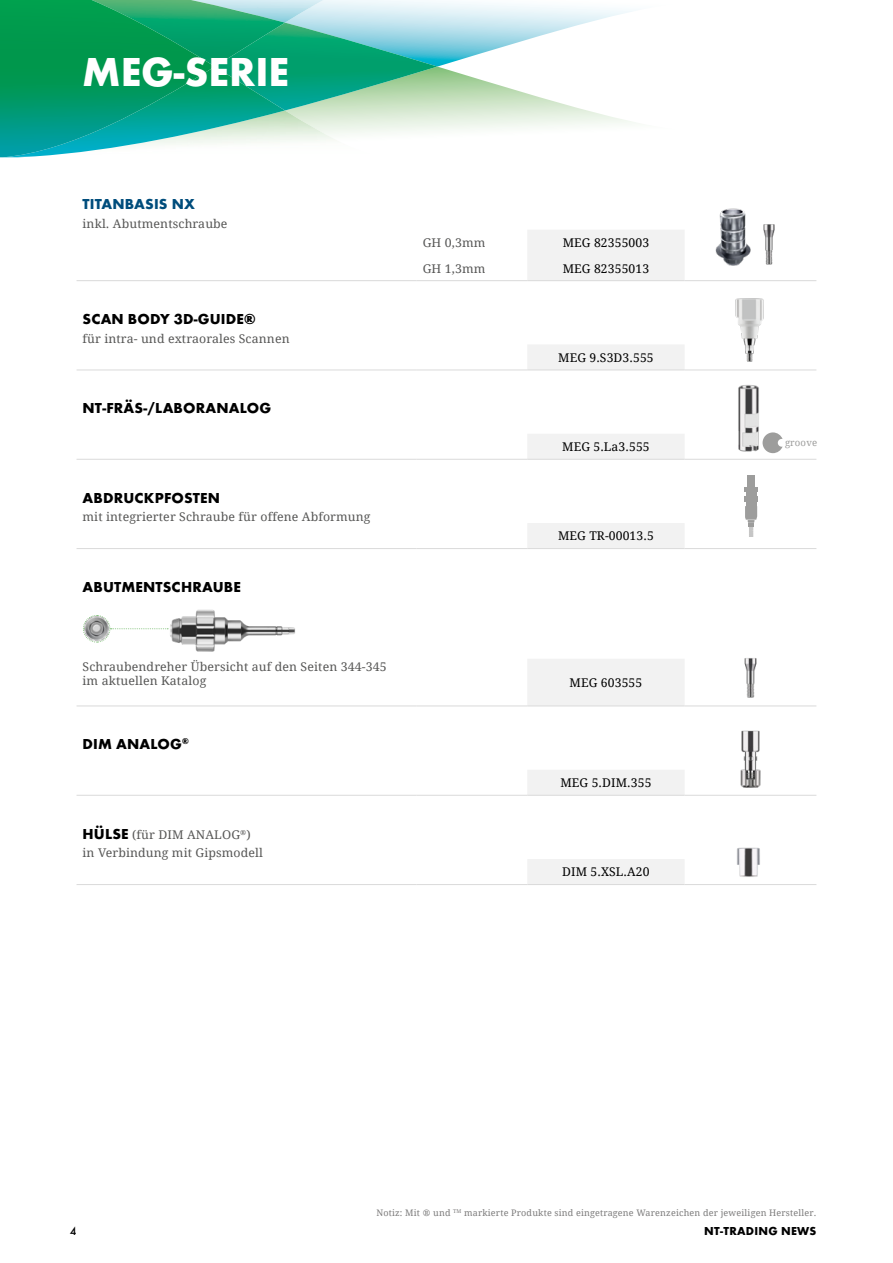
<style>
.page{position:relative;width:893px;height:1263px;background:#fff}
.page>*{position:absolute;margin:0;border:0;box-sizing:border-box;transform-origin:0 0}
.Master_Serie{font:700 42px "Futura";color:#fff}
.Tab_Artikelname{font:700 15px "Futura";letter-spacing:.01em;color:#000}
.Tab_Artikelgruppe{font:700 15px "Futura";letter-spacing:.01em;color:#004d7c}
.Tab_Beschreibung{font:12px/14.7px "Droid Serif NT";letter-spacing:.01em;color:#575756}
.Tab_Artikelnummer{font:12px "Droid Serif NT";letter-spacing:.01em;color:#000}
.t1{font:700 12px "Futura";letter-spacing:.02em;color:#000}
.t2{font:500 12px "Futura";color:#000}
.t3{font:9.6px "Droid Serif NT";letter-spacing:.015em;color:#9d9d9c}
.t4{font:9px "Droid Serif NT";letter-spacing:.02em;color:#7c7b7b}
.s1{font-family:"Futura";font-weight:700;font-size:15px;color:#000}
</style>
<div class="page">
<svg style="left:527px;top:230px;width:158px;height:654px"></svg>
<hr style="left:77px;top:884px;width:340px;height:1px;background:#dadada">
<hr style="left:77px;top:548px;width:340px;height:1px;background:#dadada">
<hr style="left:417px;top:548px;width:110px;height:1px;background:#dadada">
<hr style="left:527px;top:548px;width:158px;height:1px;background:#dadada">
<hr style="left:685px;top:548px;width:131px;height:1px;background:#dadada">
<hr style="left:77px;top:795px;width:340px;height:1px;background:#dadada">
<hr style="left:417px;top:795px;width:110px;height:1px;background:#dadada">
<hr style="left:527px;top:795px;width:158px;height:1px;background:#dadada">
<hr style="left:685px;top:795px;width:131px;height:1px;background:#dadada">
<hr style="left:417px;top:884px;width:110px;height:1px;background:#dadada">
<hr style="left:527px;top:884px;width:158px;height:1px;background:#dadada">
<hr style="left:685px;top:884px;width:131px;height:1px;background:#dadada">
<hr style="left:77px;top:705px;width:340px;height:1px;background:#dadada">
<hr style="left:417px;top:705px;width:110px;height:1px;background:#dadada">
<hr style="left:527px;top:705px;width:158px;height:1px;background:#dadada">
<hr style="left:685px;top:705px;width:131px;height:1px;background:#dadada">
<hr style="left:77px;top:280px;width:340px;height:1px;background:#dadada">
<hr style="left:77px;top:370px;width:340px;height:1px;background:#dadada">
<hr style="left:77px;top:459px;width:340px;height:1px;background:#dadada">
<hr style="left:417px;top:280px;width:110px;height:1px;background:#dadada">
<hr style="left:527px;top:280px;width:158px;height:1px;background:#dadada">
<hr style="left:685px;top:280px;width:131px;height:1px;background:#dadada">
<hr style="left:417px;top:370px;width:110px;height:1px;background:#dadada">
<hr style="left:527px;top:370px;width:158px;height:1px;background:#dadada">
<hr style="left:685px;top:370px;width:131px;height:1px;background:#dadada">
<hr style="left:417px;top:459px;width:110px;height:1px;background:#dadada">
<hr style="left:527px;top:459px;width:158px;height:1px;background:#dadada">
<hr style="left:685px;top:459px;width:131px;height:1px;background:#dadada">
<img style="left:168px;top:609px;width:127px;height:43px">
<svg style="left:83px;top:615px;width:85px;height:28px"></svg>
<svg style="left:215px;top:0;width:419px;height:133px"></svg>
<img style="left:285px;top:110px;width:62px;height:31px">
<img style="left:215px;top:67px;width:70px;height:76px">
<img style="left:0;top:0;width:215px;height:157px">
<img style="left:740px;top:730px;width:21px;height:58px">
<img style="left:744px;top:658px;width:13px;height:40px">
<img style="left:735px;top:298px;width:29px;height:64px">
<img style="left:738px;top:385px;width:25px;height:67px">
<svg style="left:763px;top:432px;width:20px;height:21px"></svg>
<img style="left:715px;top:208px;width:36px;height:58px">
<img style="left:763px;top:224px;width:12px;height:41px">
<div style="left:747px;top:475px;width:8px;height:14px;background:#9d9d9c"></div>
<div style="left:746px;top:488px;width:10px;height:19px;background:#9d9d9c"></div>
<hr style="left:744px;top:487px;width:14px;height:4px;background:#9d9d9c">
<div style="left:744px;top:496px;width:14px;height:5px;background:#9d9d9c"></div>
<svg style="left:745px;top:506px;width:12px;height:31px"></svg>
<img style="left:737px;top:847px;width:23px;height:30px">
<p class="Master_Serie" style="left:82px;top:46px;width:208px">MEG-SERIE</p>
<p class="Tab_Artikelgruppe" style="left:83px;top:195px;width:114px">TITANBASIS NX</p>
<p class="Tab_Beschreibung" style="left:83px;top:216px;width:147px">inkl. Abutmentschraube</p>
<p class="Tab_Artikelname" style="left:83px;top:310px;width:175px">SCAN BODY 3D-GUIDE®</p>
<p class="Tab_Beschreibung" style="left:83px;top:331px;width:209px">für intra- und extraorales Scannen</p>
<p class="Tab_Artikelname" style="left:83px;top:399px;width:190px">NT-FRÄS-/LABORANALOG</p>
<p class="Tab_Artikelname" style="left:83px;top:488px;width:139px">ABDRUCKPFOSTEN</p>
<p class="Tab_Beschreibung" style="left:83px;top:510px;width:290px">mit integrierter Schraube für offene Abformung</p>
<p class="Tab_Artikelname" style="left:83px;top:578px;width:160px">ABUTMENTSCHRAUBE</p>
<p class="Tab_Beschreibung" style="left:83px;top:659px;width:306px">Schraubendreher Übersicht auf den Seiten 344-345 im aktuellen Katalog</p>
<p class="Tab_Artikelname" style="left:83px;top:735px;width:108px">DIM ANALOG<sup>®</sup></p>
<p class="Tab_Beschreibung" style="left:83px;top:827px;width:170px"><span class="s1">HÜLSE</span> (für DIM ANALOG<sup>®</sup>)</p>
<p class="Tab_Beschreibung" style="left:83px;top:846px;width:182px">in Verbindung mit Gipsmodell</p>
<p class="Tab_Beschreibung" style="left:423px;top:235px;width:64px">GH 0,3mm</p>
<p class="Tab_Artikelnummer" style="left:563px;top:236px;width:88px">MEG 82355003</p>
<p class="Tab_Beschreibung" style="left:423px;top:261px;width:64px">GH 1,3mm</p>
<p class="Tab_Artikelnummer" style="left:563px;top:261px;width:88px">MEG 82355013</p>
<p class="Tab_Artikelnummer" style="left:558px;top:351px;width:97px">MEG 9.S3D3.555</p>
<p class="Tab_Artikelnummer" style="left:562px;top:440px;width:89px">MEG 5.La3.555</p>
<p class="Tab_Artikelnummer" style="left:558px;top:529px;width:97px">MEG TR-00013.5</p>
<p class="Tab_Artikelnummer" style="left:570px;top:676px;width:74px">MEG 603555</p>
<p class="Tab_Artikelnummer" style="left:560px;top:776px;width:93px">MEG 5.DIM.355</p>
<p class="Tab_Artikelnummer" style="left:562px;top:865px;width:89px">DIM 5.XSL.A20</p>
<p class="t3" style="left:785px;top:437px;width:34px">groove</p>
<p class="t4" style="left:376px;top:1207px;width:442px">Notiz: Mit ® und <sup>TM</sup> markierte Produkte sind eingetragene Warenzeichen der jeweiligen Hersteller.</p>
<p class="t2" style="left:70px;top:1224px;width:8px">4</p>
<p class="t1" style="left:704px;top:1224px;width:114px">NT-TRADING NEWS</p>
</div>
